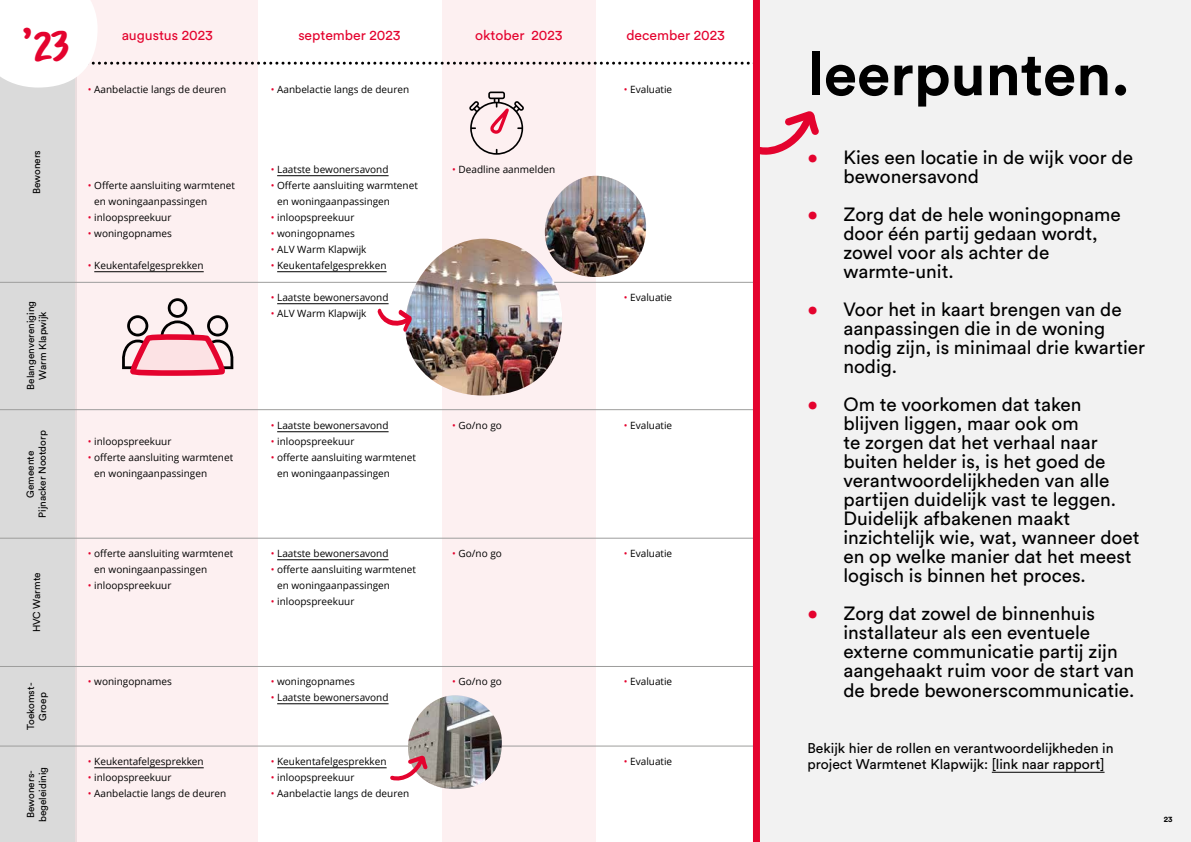
<style>
.page{position:relative;width:1191px;height:842px;background:#fff}
.page>*{position:absolute;margin:0;border:0;box-sizing:border-box;transform-origin:0 0}
.t1{font:700 60px "Circular Pro";color:#000}
.t2{font:44px "Tragic Marker";color:#e4032e}
.t3{font:19px/19px "Circular Pro";color:#000}
.t4{font:14px/16px "Circular Pro";color:#000}
.t5{font:14px "Circular Pro";color:#e4032e}
.t6{font:10px/16px "Open Sans";color:#000}
.t7{font:10px/12px "Circular Pro";color:#000;text-align:center}
.t8{font:700 8px "Circular Pro";color:#000}
.s1{color:#e4032e}
</style>
<div class="page">
<div style="left:760px;top:0;width:431px;height:842px;background:#f2f2f2"></div>
<hr style="left:991px;top:772px;width:113px;height:1px;background:#000">
<div style="left:0;top:0;width:77px;height:842px;background:#dadada"></div>
<div style="left:442px;top:0;width:153px;height:842px;background:#fdf0f1"></div>
<div style="left:75px;top:0;width:183px;height:842px;background:#fdf0f1"></div>
<hr style="left:0;top:282px;width:756px;height:1px;background:#9d9d9c">
<hr style="left:0;top:409px;width:756px;height:1px;background:#9d9d9c">
<hr style="left:0;top:538px;width:756px;height:1px;background:#9d9d9c">
<hr style="left:0;top:666px;width:756px;height:1px;background:#9d9d9c">
<hr style="left:0;top:746px;width:756px;height:1px;background:#9d9d9c">
<hr style="left:277px;top:175px;width:111px;height:1px;background:#000">
<hr style="left:277px;top:271px;width:109px;height:1px;background:#000">
<hr style="left:277px;top:303px;width:111px;height:1px;background:#000">
<hr style="left:277px;top:431px;width:111px;height:1px;background:#000">
<hr style="left:277px;top:559px;width:111px;height:1px;background:#000">
<hr style="left:277px;top:703px;width:111px;height:1px;background:#000">
<hr style="left:277px;top:767px;width:109px;height:1px;background:#000">
<hr style="left:94px;top:271px;width:110px;height:1px;background:#000">
<hr style="left:94px;top:767px;width:110px;height:1px;background:#000">
<div style="left:753px;top:0;width:7px;height:842px;background:#e4032e"></div>
<img style="left:390px;top:695px;width:112px;height:94px">
<img style="left:377px;top:176px;width:269px;height:219px">
<svg style="left:0;top:0;width:819px;height:156px"></svg>
<svg style="left:122px;top:298px;width:111px;height:78px"></svg>
<h2 class="t2" style="left:23px;top:20px;width:49px">’23</h2>
<h3 class="t5" style="left:122px;top:25px;width:93px">augustus 2023</h3>
<h3 class="t5" style="left:298px;top:25px;width:104px">september 2023</h3>
<h3 class="t5" style="left:475px;top:25px;width:89px">oktober 2023</h3>
<h3 class="t5" style="left:626px;top:25px;width:100px">december 2023</h3>
<p class="t6" style="left:88px;top:81px;width:140px"><span class="s1">•</span> Aanbelactie langs de deuren</p>
<p class="t6" style="left:271px;top:81px;width:140px"><span class="s1">•</span> Aanbelactie langs de deuren</p>
<p class="t6" style="left:624px;top:81px;width:50px"><span class="s1">•</span> Evaluatie</p>
<p class="t7" style="left:30px;top:194px;width:46px;rotate:-90deg">Bewoners</p>
<p class="t7" style="left:24px;top:390px;width:90px;rotate:-90deg">Belangenvereniging<br>Warm Klapwijk</p>
<p class="t7" style="left:24px;top:518px;width:89px;rotate:-90deg">Gemeente<br>Pijnacker Nootdorp</p>
<p class="t7" style="left:30px;top:632px;width:61px;rotate:-90deg">HVC Warmte</p>
<p class="t7" style="left:24px;top:730px;width:49px;rotate:-90deg">Toekomst-<br>Groep</p>
<p class="t7" style="left:24px;top:822px;width:57px;rotate:-90deg">Bewoners&shy;begeleidinig</p>
<p class="t6" style="left:94px;top:177px;width:142px;text-indent:-6px"><span class="s1">•</span> Offerte aansluiting warmtenet en woningaanpassingen</p>
<p class="t6" style="left:88px;top:209px;width:85px"><span class="s1">•</span> inloopspreekuur</p>
<p class="t6" style="left:88px;top:225px;width:86px"><span class="s1">•</span> woningopnames</p>
<p class="t6" style="left:88px;top:257px;width:117px"><span class="s1">•</span> Keukentafelgesprekken</p>
<p class="t6" style="left:271px;top:161px;width:119px"><span class="s1">•</span> Laatste bewonersavond</p>
<p class="t6" style="left:277px;top:177px;width:142px;text-indent:-6px"><span class="s1">•</span> Offerte aansluiting warmtenet en woningaanpassingen</p>
<p class="t6" style="left:271px;top:209px;width:85px"><span class="s1">•</span> inloopspreekuur</p>
<p class="t6" style="left:271px;top:225px;width:86px"><span class="s1">•</span> woningopnames</p>
<p class="t6" style="left:271px;top:241px;width:97px"><span class="s1">•</span> ALV Warm Klapwijk</p>
<p class="t6" style="left:271px;top:257px;width:117px"><span class="s1">•</span> Keukentafelgesprekken</p>
<p class="t6" style="left:271px;top:289px;width:119px"><span class="s1">•</span> Laatste bewonersavond</p>
<p class="t6" style="left:271px;top:305px;width:97px"><span class="s1">•</span> ALV Warm Klapwijk</p>
<p class="t6" style="left:452px;top:161px;width:104px"><span class="s1">•</span> Deadline aanmelden</p>
<p class="t6" style="left:88px;top:433px;width:85px"><span class="s1">•</span> inloopspreekuur</p>
<p class="t6" style="left:94px;top:449px;width:140px;text-indent:-6px"><span class="s1">•</span> offerte aansluiting warmtenet en woningaanpassingen</p>
<p class="t6" style="left:94px;top:545px;width:140px;text-indent:-6px"><span class="s1">•</span> offerte aansluiting warmtenet en woningaanpassingen</p>
<p class="t6" style="left:88px;top:577px;width:85px"><span class="s1">•</span> inloopspreekuur</p>
<p class="t6" style="left:88px;top:673px;width:86px"><span class="s1">•</span> woningopnames</p>
<p class="t6" style="left:88px;top:753px;width:117px"><span class="s1">•</span> Keukentafelgesprekken</p>
<p class="t6" style="left:88px;top:769px;width:85px"><span class="s1">•</span> inloopspreekuur</p>
<p class="t6" style="left:88px;top:785px;width:140px"><span class="s1">•</span> Aanbelactie langs de deuren</p>
<p class="t6" style="left:271px;top:417px;width:119px"><span class="s1">•</span> Laatste bewonersavond</p>
<p class="t6" style="left:271px;top:433px;width:85px"><span class="s1">•</span> inloopspreekuur</p>
<p class="t6" style="left:277px;top:449px;width:140px;text-indent:-6px"><span class="s1">•</span> offerte aansluiting warmtenet en woningaanpassingen</p>
<p class="t6" style="left:271px;top:545px;width:119px"><span class="s1">•</span> Laatste bewonersavond</p>
<p class="t6" style="left:277px;top:561px;width:140px;text-indent:-6px"><span class="s1">•</span> offerte aansluiting warmtenet en woningaanpassingen</p>
<p class="t6" style="left:271px;top:593px;width:85px"><span class="s1">•</span> inloopspreekuur</p>
<p class="t6" style="left:271px;top:673px;width:86px"><span class="s1">•</span> woningopnames</p>
<p class="t6" style="left:271px;top:689px;width:119px"><span class="s1">•</span> Laatste bewonersavond</p>
<p class="t6" style="left:271px;top:753px;width:117px"><span class="s1">•</span> Keukentafelgesprekken</p>
<p class="t6" style="left:271px;top:769px;width:85px"><span class="s1">•</span> inloopspreekuur</p>
<p class="t6" style="left:271px;top:785px;width:140px"><span class="s1">•</span> Aanbelactie langs de deuren</p>
<p class="t6" style="left:452px;top:417px;width:51px"><span class="s1">•</span> Go/no go</p>
<p class="t6" style="left:452px;top:545px;width:51px"><span class="s1">•</span> Go/no go</p>
<p class="t6" style="left:452px;top:673px;width:51px"><span class="s1">•</span> Go/no go</p>
<p class="t6" style="left:624px;top:289px;width:50px"><span class="s1">•</span> Evaluatie</p>
<p class="t6" style="left:624px;top:417px;width:50px"><span class="s1">•</span> Evaluatie</p>
<p class="t6" style="left:624px;top:545px;width:50px"><span class="s1">•</span> Evaluatie</p>
<p class="t6" style="left:624px;top:673px;width:50px"><span class="s1">•</span> Evaluatie</p>
<p class="t6" style="left:624px;top:753px;width:50px"><span class="s1">•</span> Evaluatie</p>
<h1 class="t1" style="left:807px;top:33px;width:324px">leerpunten.</h1>
<h3 class="t3" style="left:843px;top:147px;width:291px;text-indent:-36px"><span class="s1">•</span> Kies een locatie in de wijk voor de bewonersavond</h3>
<h3 class="t3" style="left:843px;top:204px;width:279px;text-indent:-36px"><span class="s1">•</span> Zorg dat de hele woningopname door één partij gedaan wordt, zowel voor als achter de warmte-unit.</h3>
<h3 class="t3" style="left:843px;top:299px;width:303px;text-indent:-36px"><span class="s1">•</span> Voor het in kaart brengen van de aanpassingen die in de woning nodig zijn, is minimaal drie kwartier nodig.</h3>
<p class="t3" style="left:843px;top:394px;width:297px;text-indent:-36px"><span class="s1">•</span> Om te voorkomen dat taken blijven liggen, maar ook om<br>te zorgen dat het verhaal naar buiten helder is, is het goed de verantwoordelijkheden van alle partijen duidelijk vast te leggen.<br>Duidelijk afbakenen maakt inzichtelijk wie, wat, wanneer doet en op welke manier dat het meest logisch is binnen het proces.</p>
<h3 class="t3" style="left:843px;top:603px;width:292px;line-height:19.3px;text-indent:-36px"><span class="s1">•</span> Zorg dat zowel de binnenhuis installateur als een eventuele externe communicatie partij zijn aangehaakt ruim voor de start van de brede bewonerscommunicatie.</h3>
<h3 class="t4" style="left:807px;top:740px;width:308px">Bekijk hier de rollen en verantwoordelijkheden in project Warmtenet Klapwijk: [link naar rapport]</h3>
<p class="t8" style="left:1163px;top:814px;width:10px">23</p>
</div>
